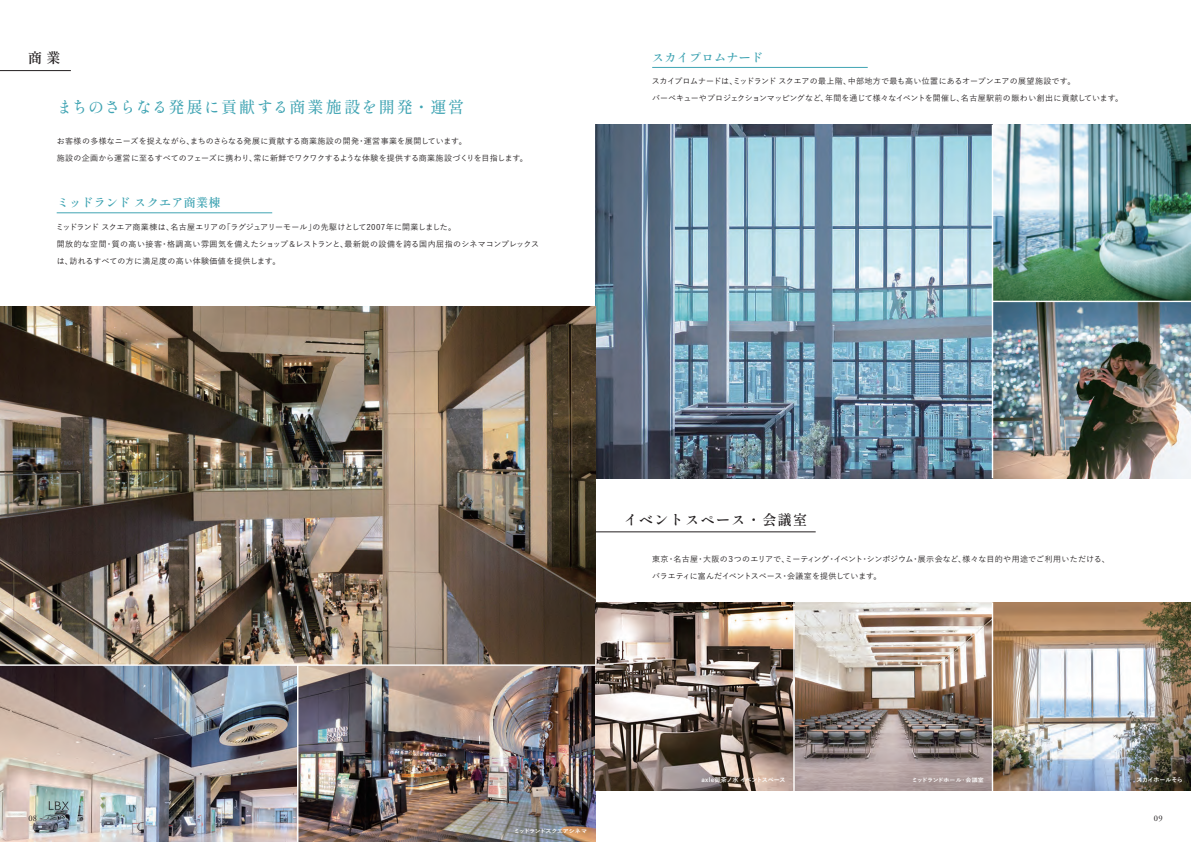
<style>
.page{position:relative;width:1191px;height:842px;background:#fff}
.page>*{position:absolute;margin:0;border:0;box-sizing:border-box;transform-origin:0 0}
.t1{font:500 16px "Shippori Mincho";letter-spacing:.075em;color:#40a4b3}
.t2{font:600 14px "Shippori Mincho";letter-spacing:.1em;color:#231f20}
.t3{font:600 12px "Shippori Mincho";letter-spacing:.03em;color:#40a4b3}
.t4{font:8.5px "Adobe Garamond Pro";color:#231f20}
.t5{font:500 8px/17px "Yu Go";letter-spacing:.005em;color:#231f20}
.t6{font:700 6px "Yu Go";letter-spacing:-.025em;color:#fff}
.t7{font:700 5.4px "Yu Go";letter-spacing:-.065em;color:#fff;scale:1.11 1}
</style>
<div class="page">
<img style="left:595px;top:125px;width:596px;height:353px">
<img style="left:0;top:306px;width:595px;height:536px">
<img style="left:298px;top:666px;width:297px;height:176px">
<hr style="left:0;top:70px;width:71px;height:1px;background:#231f20">
<img style="left:794px;top:602px;width:197px;height:189px">
<img style="left:993px;top:602px;width:198px;height:189px">
<svg style="left:595px;top:602px;width:198px;height:189px;background:#8c7d74"></svg>
<hr style="left:595px;top:532px;width:220px;height:1px;background:#231f20">
<hr style="left:652px;top:67px;width:215px;height:1px;background:#40a4b3">
<hr style="left:57px;top:213px;width:215px;height:1px;background:#40a4b3">
<hr style="left:297px;top:665px;width:1px;height:177px;background:#fff">
<hr style="left:991px;top:125px;width:2px;height:353px;background:#fff">
<hr style="left:0;top:664px;width:595px;height:2px;background:#fff">
<hr style="left:992px;top:301px;width:199px;height:1px;background:#fff">
<h2 class="t2" style="left:28px;top:50px;width:34px">商業</h2>
<h1 class="t1" style="left:57px;top:97px;width:409px">まちのさらなる発展に貢献する商業施設を開発・運営</h1>
<p class="t5" style="left:57px;top:132px;width:472px">お客様の多様なニーズを捉えながら、まちのさらなる発展に貢献する商業施設の開発・運営事業を展開しています。<br>施設の企画から運営に至るすべてのフェーズに携わり、常に新鮮でワクワクするような体験を提供する商業施設づくりを目指します。</p>
<h3 class="t3" style="left:57px;top:195px;width:165px">ミッドランド スクエア商業棟</h3>
<p class="t5" style="left:56px;top:217px;width:485px">ミッドランド スクエア商業棟は、名古屋エリアの「ラグジュアリーモール」の先駆けとして2007年に開業しました。<br>開放的な空間・質の高い接客・格調高い雰囲気を備えたショップ＆レストランと、最新鋭の設備を誇る国内屈指のシネマコンプレックスは、訪れるすべての方に満足度の高い体験価値を提供します。</p>
<h3 class="t3" style="left:652px;top:50px;width:112px">スカイプロムナード</h3>
<p class="t5" style="left:652px;top:72px;width:473px">スカイプロムナードは、ミッドランド スクエアの最上階、中部地方で最も高い位置にあるオープンエアの展望施設です。<br>バーベキューやプロジェクションマッピングなど、年間を通じて様々なイベントを開催し、名古屋駅前の賑わい創出に貢献しています。</p>
<h2 class="t2" style="left:623px;top:511px;width:185px">イベントスペース・会議室</h2>
<p class="t5" style="left:652px;top:549px;width:459px">東京・名古屋・大阪の３つのエリアで、ミーティング・イベント・シンポジウム・展示会など、様々な目的や用途でご利用いただける、バラエティに富んだイベントスペース・会議室を提供しています。</p>
<p class="t6" style="left:701px;top:776px;width:86px">axle御茶ノ水 イベントスペース</p>
<p class="t7" style="left:912px;top:776px;width:66px">ミッドランドホール・会議室</p>
<p class="t6" style="left:1136px;top:776px;width:48px">スカイホールそら</p>
<p class="t4" style="left:28px;top:813px;width:10px">08</p>
<p class="t4" style="left:1153px;top:813px;width:10px">09</p>
<p class="t7" style="left:514px;top:827px;width:67px">ミッドランドスクエアシネマ</p>
</div>
